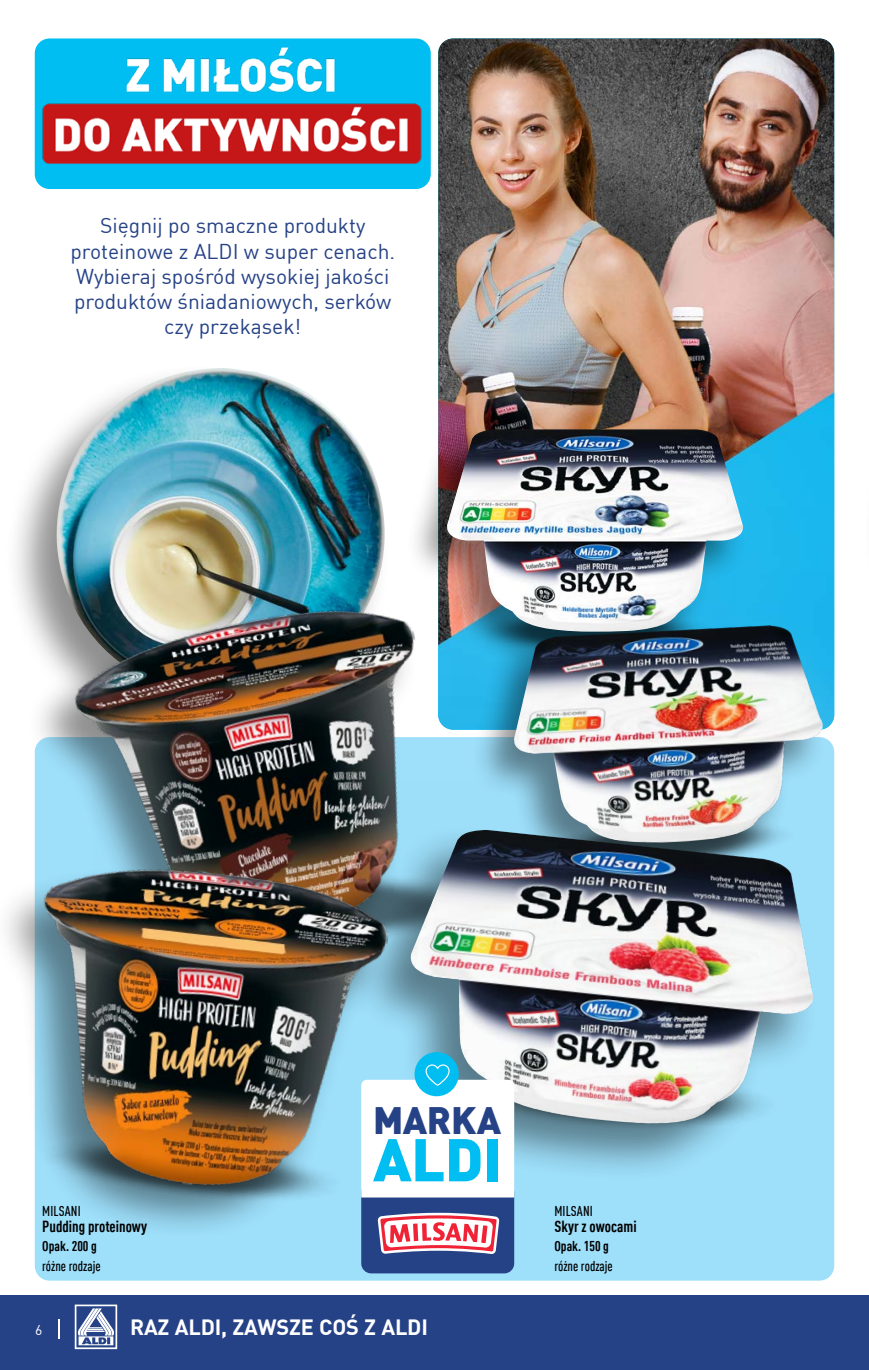
<style>
.page{position:relative;width:869px;height:1370px;background:#fff}
.page>*{position:absolute;margin:0;border:0;box-sizing:border-box;transform-origin:0 0}
.t1{font:900 59.32px "DIN Pro";color:#00bef1}
.t2{font:900 37.45px "DIN Pro";letter-spacing:-.01em;color:#254286}
.t3{font:700 21.7px "DIN Pro";letter-spacing:-.01em;color:#fff}
.t4{font:21px/25.2px "DIN Pro";color:#254286;text-align:center}
.t5{font:700 condensed 15.75px "DIN Pro";color:#000}
.t6{font:500 condensed 14px "DIN Pro";color:#000}
.t7{font:700 condensed 14px "DIN Pro";color:#000}
.t8{font:14px "DIN Pro";color:#fff}
</style>
<div class="page">
<div style="left:35px;top:737px;width:798px;height:543px;background:#9edffa;border-radius:15px"></div>
<img style="left:438px;top:38px;width:395px;height:691px">
<div style="left:4px;top:363px;width:386px;height:387px;background:#000;opacity:.44"></div>
<img style="left:52px;top:368px;width:333px;height:238px">
<div style="left:26px;top:606px;width:392px;height:378px;background:#000;opacity:.44"></div>
<img style="left:66px;top:589px;width:401px;height:264px">
<div style="left:404px;top:424px;width:342px;height:251px;background:#000;opacity:.44"></div>
<img style="left:446px;top:429px;width:296px;height:202px">
<div style="left:470px;top:621px;width:356px;height:267px;background:#000;opacity:.44"></div>
<img style="left:512px;top:625px;width:311px;height:218px">
<img style="left:34px;top:1239px;width:353px;height:42px">
<div style="left:0;top:864px;width:392px;height:375px;background:#000;opacity:.44"></div>
<img style="left:14px;top:853px;width:347px;height:350px">
<div style="left:353px;top:824px;width:465px;height:359px;background:#000;opacity:.44"></div>
<img style="left:410px;top:829px;width:403px;height:295px">
<hr style="left:868px;top:1295px;width:1px;height:74px;background:#254286">
<div style="left:0;top:1295px;width:868px;height:74px;background:#254286"></div>
<svg style="left:59px;top:1319px;width:1px;height:19px"></svg>
<svg style="left:75px;top:1304px;width:42px;height:44px"></svg>
<div style="left:361px;top:1182px;width:153px;height:91px;background:#254286;border-radius:10px"></div>
<svg style="left:377px;top:1212px;width:122px;height:41px;background:#e19aa8"></svg>
<div style="left:414px;top:1051px;width:44px;height:45px;background:#00bef1;border-radius:50%"></div>
<svg style="left:361px;top:1064px;width:153px;height:133px;background:#e9f7fb"></svg>
<img style="left:34px;top:38px;width:409px;height:151px">
<p class="t4" style="left:70px;top:212px;width:326px">Sięgnij po smaczne produkty proteinowe z ALDI w super cenach.<br>Wybieraj spośród wysokiej jakości produktów śniadaniowych, serków czy przekąsek!</p>
<p class="t6" style="left:42px;top:1200px;width:40px">MILSANI</p>
<p class="t5" style="left:42px;top:1214px;width:106px">Pudding proteinowy</p>
<p class="t7" style="left:42px;top:1235px;width:56px">Opak. 200 g</p>
<p class="t6" style="left:42px;top:1255px;width:60px">różne rodzaje</p>
<h2 class="t2" style="left:373px;top:1090px;width:130px">MARKA</h2>
<h1 class="t1" style="left:373px;top:1112px;width:130px">ALDI</h1>
<p class="t8" style="left:35px;top:1318px;width:9px">6</p>
<p class="t3" style="left:130px;top:1309px;width:299px">RAZ ALDI, ZAWSZE COŚ Z ALDI</p>
<p class="t6" style="left:554px;top:1200px;width:40px">MILSANI</p>
<p class="t5" style="left:554px;top:1214px;width:84px">Skyr z owocami</p>
<p class="t7" style="left:554px;top:1235px;width:56px">Opak. 150 g</p>
<p class="t6" style="left:554px;top:1255px;width:60px">różne rodzaje</p>
</div>
